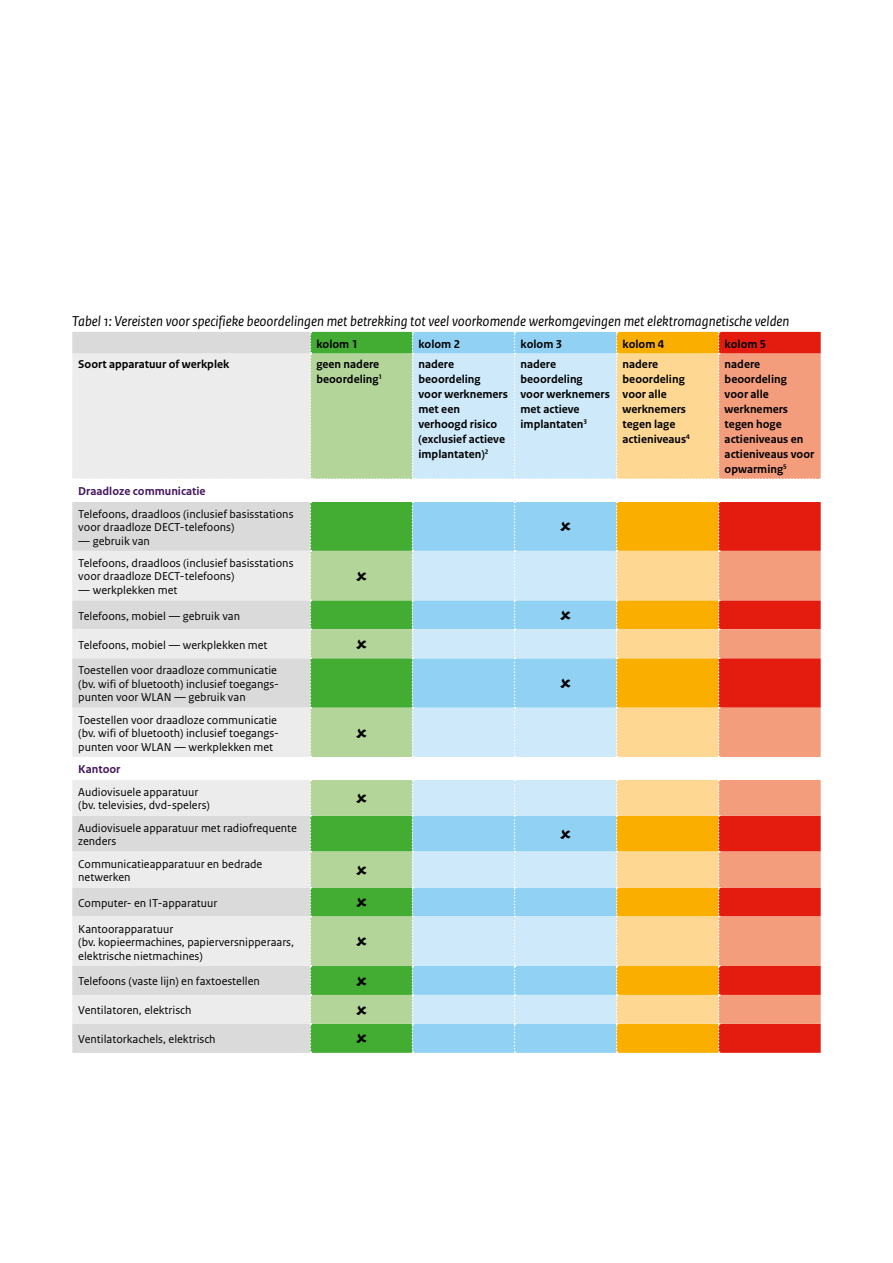
<style>
.page{position:relative;width:893px;height:1263px;background:#fff}
.page>*{position:absolute;margin:0;border:0;box-sizing:border-box;transform-origin:0 0}
._13_RO_Fotobijschrif{font:italic 15px "Rijksoverheid Sans Text";color:#000}
._31_RO_Tabel_plat{font:12px/13.5px "Rijksoverheid Sans Text";color:#000}
._30_RO_Tabel_Kop{font:700 12px/15px "Rijksoverheid Sans Text";color:#000}
._30_RO_Tabel_Kop-2{font:700 12px "Rijksoverheid Sans Text";color:#44165d}
</style>
<div class="page">
<div style="left:72px;top:332px;width:238px;height:721px;background:#dadada"></div>
<div style="left:311px;top:1024px;width:101px;height:29px;background:#43ac32"></div>
<div style="left:413px;top:1024px;width:203px;height:29px;background:#91d2f4"></div>
<div style="left:618px;top:1024px;width:100px;height:29px;background:#f9ae00"></div>
<div style="left:720px;top:1024px;width:101px;height:29px;background:#e41c0f"></div>
<svg style="left:72px;top:354px;width:238px;height:670px;background:#e4e4e4"></svg>
<svg style="left:311px;top:502px;width:101px;height:522px;background:#81c36c"></svg>
<svg style="left:413px;top:502px;width:203px;height:522px;background:#b3dff7"></svg>
<svg style="left:618px;top:502px;width:100px;height:522px;background:#fbc552"></svg>
<svg style="left:720px;top:502px;width:101px;height:522px;background:#ed654d"></svg>
<div style="left:72px;top:479px;width:749px;height:22px;background:#fff"></div>
<div style="left:72px;top:757px;width:749px;height:23px;background:#fff"></div>
<svg style="left:310px;top:502px;width:1px;height:254px"></svg>
<svg style="left:412px;top:502px;width:1px;height:254px"></svg>
<svg style="left:514px;top:502px;width:1px;height:255px"></svg>
<svg style="left:616px;top:502px;width:2px;height:254px"></svg>
<svg style="left:718px;top:502px;width:2px;height:254px"></svg>
<svg style="left:310px;top:781px;width:1px;height:272px"></svg>
<svg style="left:412px;top:781px;width:1px;height:272px"></svg>
<svg style="left:514px;top:780px;width:1px;height:273px"></svg>
<svg style="left:616px;top:781px;width:2px;height:272px"></svg>
<svg style="left:718px;top:781px;width:2px;height:272px"></svg>
<svg style="left:73px;top:332px;width:748px;height:147px;background:#d9d4c1"></svg>
<svg style="left:560px;top:521px;width:11px;height:10px"></svg>
<svg style="left:356px;top:571px;width:11px;height:10px"></svg>
<svg style="left:560px;top:610px;width:11px;height:10px"></svg>
<svg style="left:356px;top:639px;width:11px;height:10px"></svg>
<svg style="left:560px;top:678px;width:11px;height:10px"></svg>
<svg style="left:356px;top:728px;width:11px;height:9px"></svg>
<svg style="left:356px;top:793px;width:11px;height:10px"></svg>
<svg style="left:560px;top:829px;width:11px;height:10px"></svg>
<svg style="left:356px;top:865px;width:11px;height:10px"></svg>
<svg style="left:356px;top:897px;width:11px;height:10px"></svg>
<svg style="left:356px;top:936px;width:11px;height:10px"></svg>
<svg style="left:356px;top:976px;width:11px;height:9px"></svg>
<svg style="left:356px;top:1005px;width:11px;height:9px"></svg>
<svg style="left:356px;top:1034px;width:11px;height:9px"></svg>
<p class="_13_RO_Fotobijschrif" style="left:72px;top:313px;width:719px">Tabel 1: Vereisten voor specifieke beoordelingen met betrekking tot veel voorkomende werkomgevingen met elektromagnetische velden</p>
<p class="_30_RO_Tabel_Kop" style="left:316px;top:336px;width:43px">kolom 1</p>
<p class="_30_RO_Tabel_Kop" style="left:418px;top:336px;width:43px">kolom 2</p>
<p class="_30_RO_Tabel_Kop" style="left:520px;top:336px;width:43px">kolom 3</p>
<p class="_30_RO_Tabel_Kop" style="left:623px;top:336px;width:43px">kolom 4</p>
<p class="_30_RO_Tabel_Kop" style="left:725px;top:336px;width:43px">kolom 5</p>
<p class="_30_RO_Tabel_Kop" style="left:78px;top:356px;width:153px">Soort apparatuur of werkplek</p>
<p class="_30_RO_Tabel_Kop" style="left:316px;top:356px;width:67px">geen nadere beoordeling<sup>1</sup></p>
<p class="_30_RO_Tabel_Kop" style="left:418px;top:356px;width:91px">nadere beoordeling<br>voor werknemers met een verhoogd risico (exclusief actieve implantaten)<sup>2</sup></p>
<p class="_30_RO_Tabel_Kop" style="left:520px;top:356px;width:91px">nadere beoordeling<br>voor werknemers met actieve implantaten<sup>3</sup></p>
<p class="_30_RO_Tabel_Kop" style="left:623px;top:356px;width:69px">nadere beoordeling voor alle werknemers tegen lage actieniveaus<sup>4</sup></p>
<p class="_30_RO_Tabel_Kop" style="left:725px;top:356px;width:91px">nadere beoordeling<br>voor alle werknemers tegen hoge actieniveaus en actieniveaus voor opwarming<sup>5</sup></p>
<p class="_30_RO_Tabel_Kop-2" style="left:78px;top:484px;width:129px">Draadloze communicatie</p>
<p class="_31_RO_Tabel_plat" style="left:78px;top:507px;width:217px">Telefoons, draadloos (inclusief basisstations voor draadloze DECT-telefoons)</p>
<p class="_31_RO_Tabel_plat" style="left:78px;top:534px;width:73px">— gebruik van</p>
<p class="_31_RO_Tabel_plat" style="left:78px;top:556px;width:217px">Telefoons, draadloos (inclusief basisstations voor draadloze DECT-telefoons)</p>
<p class="_31_RO_Tabel_plat" style="left:78px;top:583px;width:101px">— werkplekken met</p>
<p class="_31_RO_Tabel_plat" style="left:78px;top:609px;width:163px">Telefoons, mobiel — gebruik van</p>
<p class="_31_RO_Tabel_plat" style="left:78px;top:638px;width:191px">Telefoons, mobiel — werkplekken met</p>
<p class="_31_RO_Tabel_plat" style="left:78px;top:664px;width:201px;text-align:justify">Toestellen voor draadloze communicatie (bv. wifi of bluetooth) inclusief toegangs&shy;punten voor WLAN — gebruik van</p>
<p class="_31_RO_Tabel_plat" style="left:78px;top:713px;width:201px;text-align:justify">Toestellen voor draadloze communicatie (bv. wifi of bluetooth) inclusief toegangs&shy;punten voor WLAN — werkplekken met</p>
<p class="_30_RO_Tabel_Kop-2" style="left:78px;top:762px;width:44px">Kantoor</p>
<p class="_31_RO_Tabel_plat" style="left:78px;top:785px;width:133px">Audiovisuele apparatuur (bv. televisies, dvd-spelers)</p>
<p class="_31_RO_Tabel_plat" style="left:78px;top:821px;width:220px">Audiovisuele apparatuur met radiofrequente zenders</p>
<p class="_31_RO_Tabel_plat" style="left:78px;top:857px;width:186px">Communicatieapparatuur en bedrade netwerken</p>
<p class="_31_RO_Tabel_plat" style="left:78px;top:896px;width:141px">Computer- en IT-apparatuur</p>
<p class="_31_RO_Tabel_plat" style="left:78px;top:922px;width:217px">Kantoorapparatuur<br>(bv. kopieermachines, papierversnipperaars, elektrische nietmachines)</p>
<p class="_31_RO_Tabel_plat" style="left:78px;top:975px;width:183px">Telefoons (vaste lijn) en faxtoestellen</p>
<p class="_31_RO_Tabel_plat" style="left:78px;top:1004px;width:115px">Ventilatoren, elektrisch</p>
<p class="_31_RO_Tabel_plat" style="left:78px;top:1033px;width:139px">Ventilatorkachels, elektrisch</p>
</div>
